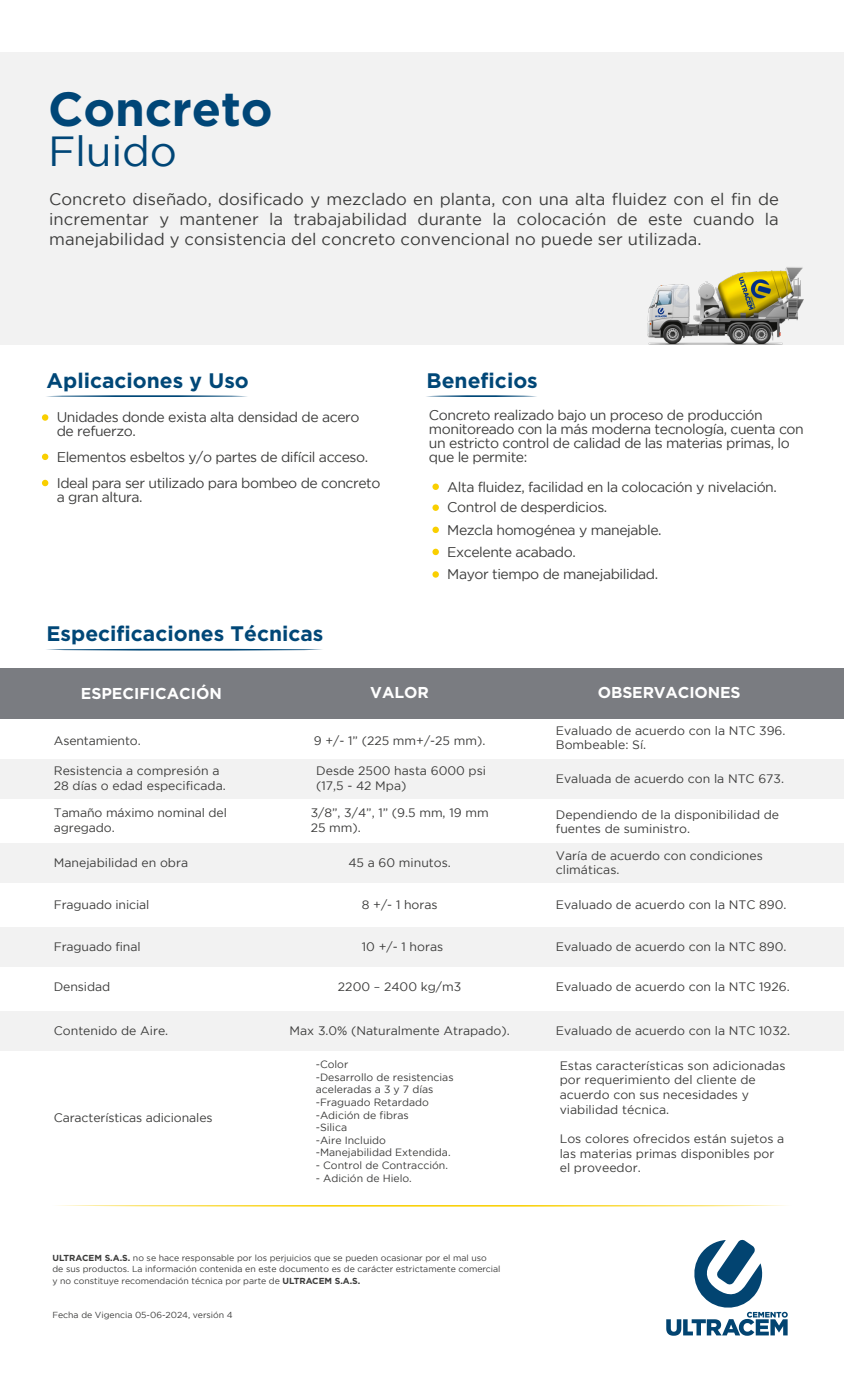
<style>
.page{position:relative;width:844px;height:1389px;background:#fff}
.page>*{position:absolute;margin:0;border:0;box-sizing:border-box;transform-origin:0 0}
.t1{font:700 47.95px "Gotham";letter-spacing:-.005em;color:#004677}
.t2{font:42px "Gotham";letter-spacing:-.01em;color:#004677}
.t3{font:700 21px "Gotham";color:#004777}
.t4{font:16.62px/19.9px "Gotham";color:#3c3c3b;text-align:justify}
.t5{font:700 15.75px "Gotham";color:#fff}
.t6{font:14px/14px "Gotham";letter-spacing:-.03em;color:#3c3c3b}
.t7{font:12.25px/14.7px "Gotham";color:#3c3c3b}
.t8{font:10.5px/12.6px "Gotham";color:#3c3c3b}
.t9{font:8.75px/11.4px "Gotham";color:#3c3c3b}
.s1{font-weight:700}
</style>
<div class="page">
<div style="left:0;top:52px;width:843px;height:293px;background:#f2f2f2"></div>
<svg style="left:666px;top:1239px;width:121px;height:97px"></svg>
<svg style="left:58px;top:1205px;width:728px;height:2px"></svg>
<div style="left:42px;top:414px;width:6px;height:7px;background:#f9cf00;border-radius:50%"></div>
<svg style="left:42px;top:454px;width:6px;height:6px"></svg>
<svg style="left:42px;top:480px;width:6px;height:6px"></svg>
<svg style="left:46px;top:395px;width:201px;height:2px"></svg>
<img style="left:647px;top:267px;width:157px;height:78px">
<div style="left:432px;top:484px;width:7px;height:6px;background:#f9cf00;border-radius:50%"></div>
<div style="left:432px;top:504px;width:7px;height:7px;background:#f9cf00;border-radius:50%"></div>
<div style="left:432px;top:527px;width:7px;height:6px;background:#f9cf00;border-radius:50%"></div>
<div style="left:432px;top:549px;width:7px;height:6px;background:#f9cf00;border-radius:50%"></div>
<div style="left:432px;top:571px;width:7px;height:7px;background:#f9cf00;border-radius:50%"></div>
<svg style="left:426px;top:395px;width:111px;height:2px"></svg>
<svg style="left:46px;top:649px;width:276px;height:2px"></svg>
<div style="left:0;top:759px;width:843px;height:39px;background:#f2f2f2"></div>
<div style="left:0;top:668px;width:843px;height:50px;background:#7a7c81"></div>
<div style="left:0;top:843px;width:843px;height:39px;background:#f2f2f2"></div>
<div style="left:0;top:927px;width:843px;height:39px;background:#f2f2f2"></div>
<div style="left:0;top:1011px;width:843px;height:39px;background:#f2f2f2"></div>
<h1 class="t1" style="left:48px;top:82px;width:226px">Concreto</h1>
<h2 class="t2" style="left:48px;top:128px;width:130px">Fluido</h2>
<p class="t4" style="left:49px;top:189px;width:731px">Concreto diseñado, dosificado y mezclado en planta, con una alta fluidez con el fin de incrementar y mantener la trabajabilidad durante la colocación de este cuando la manejabilidad y consistencia del concreto convencional no puede ser utilizada.</p>
<h3 class="t3" style="left:47px;top:368px;width:204px">Aplicaciones y Uso</h3>
<p class="t6" style="left:57px;top:410px;width:304px">Unidades donde exista alta densidad de acero de refuerzo.</p>
<p class="t6" style="left:57px;top:443px;width:325px;line-height:26.2px">Elementos esbeltos y/o partes de difícil acceso.<br>Ideal para ser utilizado para bombeo de concreto</p>
<p class="t6" style="left:57px;top:490px;width:87px">a gran altura.</p>
<h3 class="t3" style="left:426px;top:368px;width:113px">Beneficios</h3>
<p class="t6" style="left:429px;top:408px;width:376px">Concreto realizado bajo un proceso de producción monitoreado con la más moderna tecnología, cuenta con un estricto control de calidad de las materias primas, lo que le permite:</p>
<p class="t6" style="left:447px;top:475px;width:331px;line-height:21.9px">Alta fluidez, facilidad en la colocación y nivelación.<br>Control de desperdicios.<br>Mezcla homogénea y manejable.<br>Excelente acabado.<br>Mayor tiempo de manejabilidad.</p>
<h3 class="t3" style="left:47px;top:622px;width:278px">Especificaciones Técnicas</h3>
<p class="t5" style="left:81px;top:684px;width:143px">ESPECIFICACIÓN</p>
<p class="t5" style="left:370px;top:684px;width:60px">VALOR</p>
<p class="t5" style="left:597px;top:684px;width:144px">OBSERVACIONES</p>
<p class="t7" style="left:54px;top:733px;width:88px">Asentamiento.</p>
<p class="t7" style="left:314px;top:733px;width:173px">9 +/- 1” (225 mm+/-25 mm).</p>
<p class="t7" style="left:316px;top:764px;width:171px">Desde 2500 hasta 6000 psi (17,5 - 42 Mpa)</p>
<p class="t7" style="left:555px;top:723px;width:231px">Evaluado de acuerdo con la NTC 396.<br>Bombeable: Sí.</p>
<p class="t7" style="left:555px;top:771px;width:230px">Evaluada de acuerdo con la NTC 673.</p>
<p class="t7" style="left:54px;top:764px;width:173px">Resistencia a compresión a<br>28 días o edad especificada.</p>
<p class="t7" style="left:54px;top:805px;width:174px">Tamaño máximo nominal del agregado.</p>
<p class="t7" style="left:310px;top:805px;width:179px">3/8”, 3/4”, 1” (9.5 mm, 19 mm<br>25 mm).</p>
<p class="t7" style="left:348px;top:855px;width:104px">45 a 60 minutos.</p>
<p class="t7" style="left:555px;top:807px;width:225px">Dependiendo de la disponibilidad de fuentes de suministro.</p>
<p class="t7" style="left:555px;top:848px;width:208px">Varía de acuerdo con condiciones climáticas.</p>
<p class="t7" style="left:54px;top:855px;width:136px">Manejabilidad en obra</p>
<p class="t7" style="left:54px;top:897px;width:97px">Fraguado inicial</p>
<p class="t7" style="left:362px;top:897px;width:77px">8 +/- 1 horas</p>
<p class="t7" style="left:362px;top:939px;width:83px">10 +/- 1 horas</p>
<p class="t7" style="left:555px;top:897px;width:232px">Evaluado de acuerdo con la NTC 890.</p>
<p class="t7" style="left:54px;top:939px;width:88px">Fraguado final</p>
<p class="t7" style="left:555px;top:939px;width:232px">Evaluado de acuerdo con la NTC 890.</p>
<p class="t7" style="left:54px;top:980px;width:58px">Densidad</p>
<p class="t7" style="left:338px;top:980px;width:125px">2200 – 2400 kg/m3</p>
<p class="t7" style="left:289px;top:1023px;width:222px">Max 3.0% (Naturalmente Atrapado).</p>
<p class="t7" style="left:555px;top:980px;width:235px">Evaluado de acuerdo con la NTC 1926.</p>
<p class="t7" style="left:54px;top:1023px;width:116px">Contenido de Aire.</p>
<p class="t7" style="left:555px;top:1023px;width:236px">Evaluado de acuerdo con la NTC 1032.</p>
<p class="t7" style="left:54px;top:1110px;width:160px">Características adicionales</p>
<p class="t8" style="left:315px;top:1058px;width:139px">-Color<br>-Desarrollo de resistencias aceleradas a 3 y 7 días -Fraguado Retardado -Adición de fibras<br>-Silica<br>-Aire Incluido -Manejabilidad Extendida.</p>
<p class="t8" style="left:315px;top:1159px;width:134px">- Control de Contracción.</p>
<p class="t8" style="left:315px;top:1171px;width:98px">- Adición de Hielo.</p>
<p class="t9" style="left:52px;top:1252px;width:449px"><span class="s1">ULTRACEM S.A.S.</span> no se hace responsable por los perjuicios que se pueden ocasionar por el mal uso<br>de sus productos. La información contenida en este documento es de carácter estrictamente comercial y no constituye recomendación técnica por parte de <span class="s1">ULTRACEM S.A.S.</span></p>
<p class="t9" style="left:52px;top:1309px;width:182px">Fecha de Vigencia 05-06-2024, versión 4</p>
<p class="t7" style="left:559px;top:1058px;width:227px">Estas características son adicionadas por requerimiento del cliente de acuerdo con sus necesidades y viabilidad técnica.</p>
<p class="t7" style="left:559px;top:1131px;width:226px">Los colores ofrecidos están sujetos a las materias primas disponibles por el proveedor.</p>
</div>
